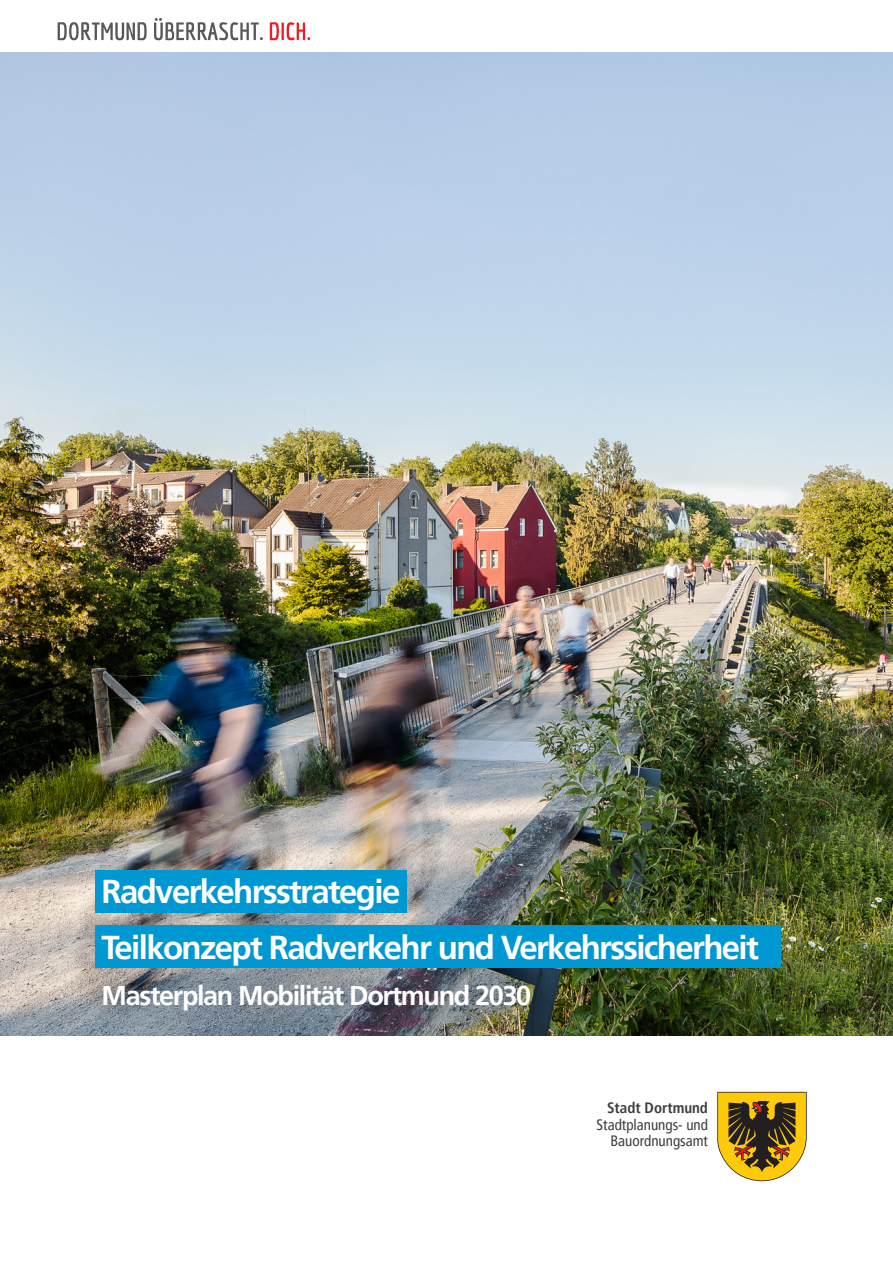
<style>
.page{position:relative;width:893px;height:1263px;background:#fff}
.page>*{position:absolute;margin:0;border:0;box-sizing:border-box;transform-origin:0 0}
.t1{font:700 33px "Frutiger LT Pro";letter-spacing:-.05em;color:#fff}
.t2{font:700 27px "Frutiger LT Pro";letter-spacing:-.05em;color:#fff}
.t3{font:condensed 15px/16.5px "Frutiger LT Pro";color:#3e3e3f;text-align:right}
.t4{font:700 condensed 15px "Frutiger LT Pro";color:#3e3e3f}
</style>
<div class="page">
<svg style="left:717px;top:1092px;width:90px;height:89px;background:#a7892e"></svg>
<img style="left:0;top:52px;width:893px;height:983px">
<svg style="left:270px;top:22px;width:40px;height:18px"></svg>
<svg style="left:58px;top:18px;width:205px;height:22px"></svg>
<div style="left:95px;top:870px;width:311px;height:42px;background:#0098d3"></div>
<div style="left:95px;top:925px;width:685px;height:43px;background:#0098d3"></div>
<p class="t1" style="left:102px;top:872px;width:300px">Radverkehrsstrategie</p>
<p class="t1" style="left:102px;top:927px;width:659px">Teilkonzept Radverkehr und Verkehrssicherheit</p>
<p class="t2" style="left:102px;top:979px;width:431px">Masterplan Mobilität Dortmund 2030</p>
<p class="t4" style="left:607px;top:1099px;width:102px">Stadt Dortmund</p>
<p class="t3" style="left:597px;top:1116px;width:113px">Stadtplanungs- und<br>Bauordnungsamt</p>
</div>
